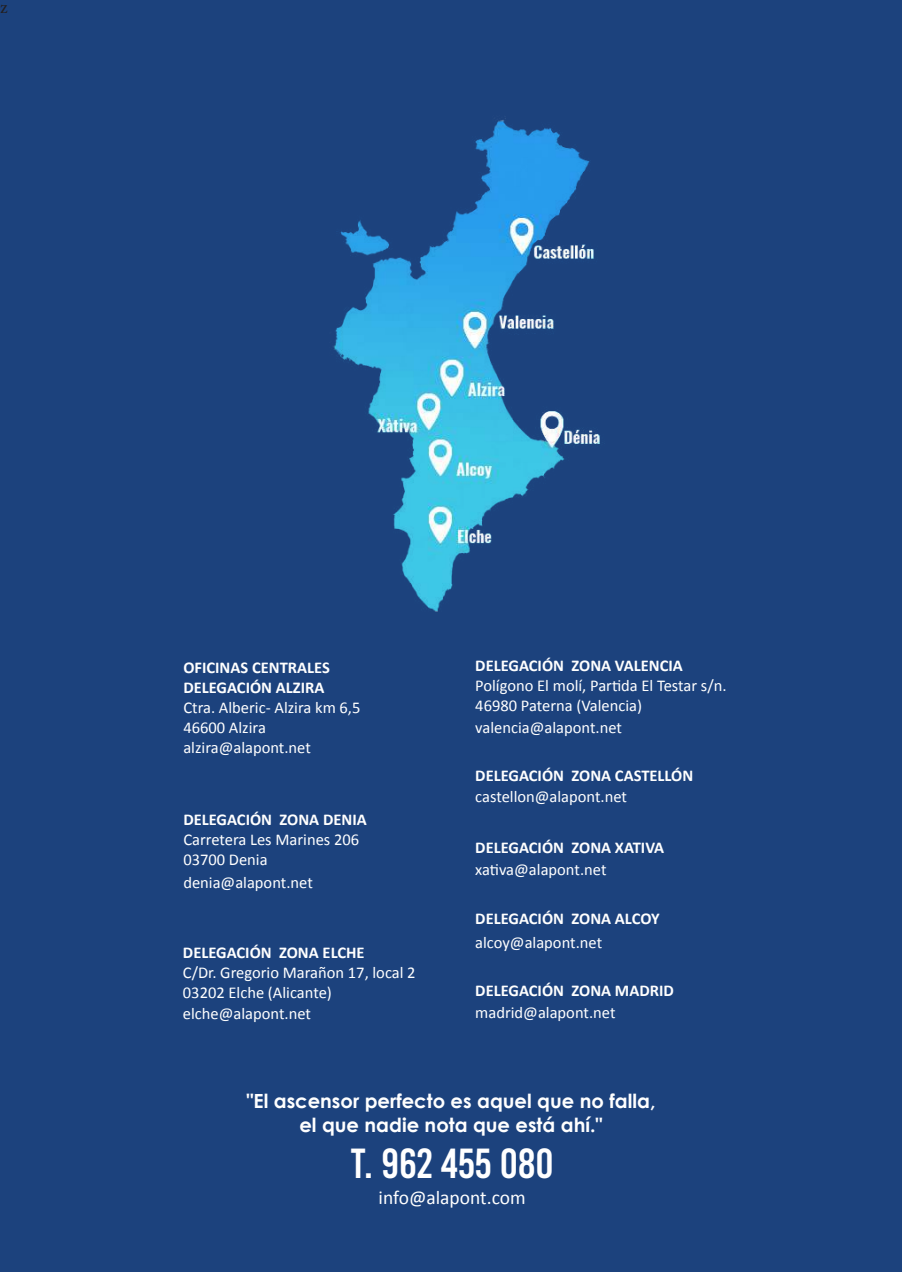
<style>
.page{position:relative;width:902px;height:1272px;background:#fff}
.page>*{position:absolute;margin:0;border:0;box-sizing:border-box;transform-origin:0 0}
.t1{font:42px "Bebas Kai";color:#fff}
.t2{font:700 19.5px/23.4px "Century Gothic";color:#fff;text-align:center}
.t3{font:19.5px "Calibri";color:#fff}
.t4{font:18px "Minion Pro";color:#231f20}
.t5{font:16.5px/19.8px "Calibri";color:#fff}
.t6{font:700 16.5px/19.8px "Calibri";color:#fff}
</style>
<div class="page">
<div style="left:0;top:0;width:901px;height:1271px;background:#1c427d"></div>
<img style="left:333px;top:118px;width:267px;height:494px">
<p class="t4" style="left:0;top:-5px;width:9px">z</p>
<p class="t6" style="left:183px;top:658px;width:148px">OFICINAS CENTRALES<br>DELEGACIÓN ALZIRA</p>
<p class="t5" style="left:183px;top:697px;width:179px">Ctra. Alberic- Alzira km 6,5<br>46600 Alzira alzira@alapont.net</p>
<p class="t6" style="left:183px;top:809px;width:185px">DELEGACIÓN ZONA DENIA</p>
<p class="t5" style="left:183px;top:829px;width:177px">Carretera Les Marines 206<br>03700 Denia</p>
<p class="t5" style="left:183px;top:872px;width:131px">denia@alapont.net</p>
<p class="t6" style="left:183px;top:942px;width:183px">DELEGACIÓN ZONA ELCHE</p>
<p class="t5" style="left:183px;top:962px;width:234px">C/Dr. Gregorio Marañon 17, local 2<br>03202 Elche (Alicante)</p>
<p class="t5" style="left:183px;top:1004px;width:130px">elche@alapont.net</p>
<p class="t6" style="left:475px;top:656px;width:209px">DELEGACIÓN ZONA VALENCIA</p>
<p class="t5" style="left:475px;top:675px;width:253px">Polígono El molí, Partida El Testar s/n.<br>46980 Paterna (Valencia)</p>
<p class="t5" style="left:475px;top:717px;width:148px">valencia@alapont.net</p>
<p class="t6" style="left:475px;top:765px;width:219px">DELEGACIÓN ZONA CASTELLÓN</p>
<p class="t5" style="left:475px;top:786px;width:153px">castellon@alapont.net</p>
<p class="t6" style="left:475px;top:837px;width:190px">DELEGACIÓN ZONA XATIVA</p>
<p class="t5" style="left:475px;top:859px;width:133px">xativa@alapont.net</p>
<p class="t6" style="left:475px;top:908px;width:186px">DELEGACIÓN ZONA ALCOY</p>
<p class="t5" style="left:475px;top:932px;width:128px">alcoy@alapont.net</p>
<p class="t6" style="left:475px;top:981px;width:200px">DELEGACIÓN ZONA MADRID</p>
<p class="t5" style="left:475px;top:1002px;width:142px">madrid@alapont.net</p>
<p class="t2" style="left:246px;top:1088px;width:410px">"El ascensor perfecto es aquel que no falla, el que nadie nota que está ahí."</p>
<h1 class="t1" style="left:350px;top:1140px;width:204px">t. 962 455 080</h1>
<p class="t3" style="left:378px;top:1185px;width:149px">info@alapont.com</p>
</div>
